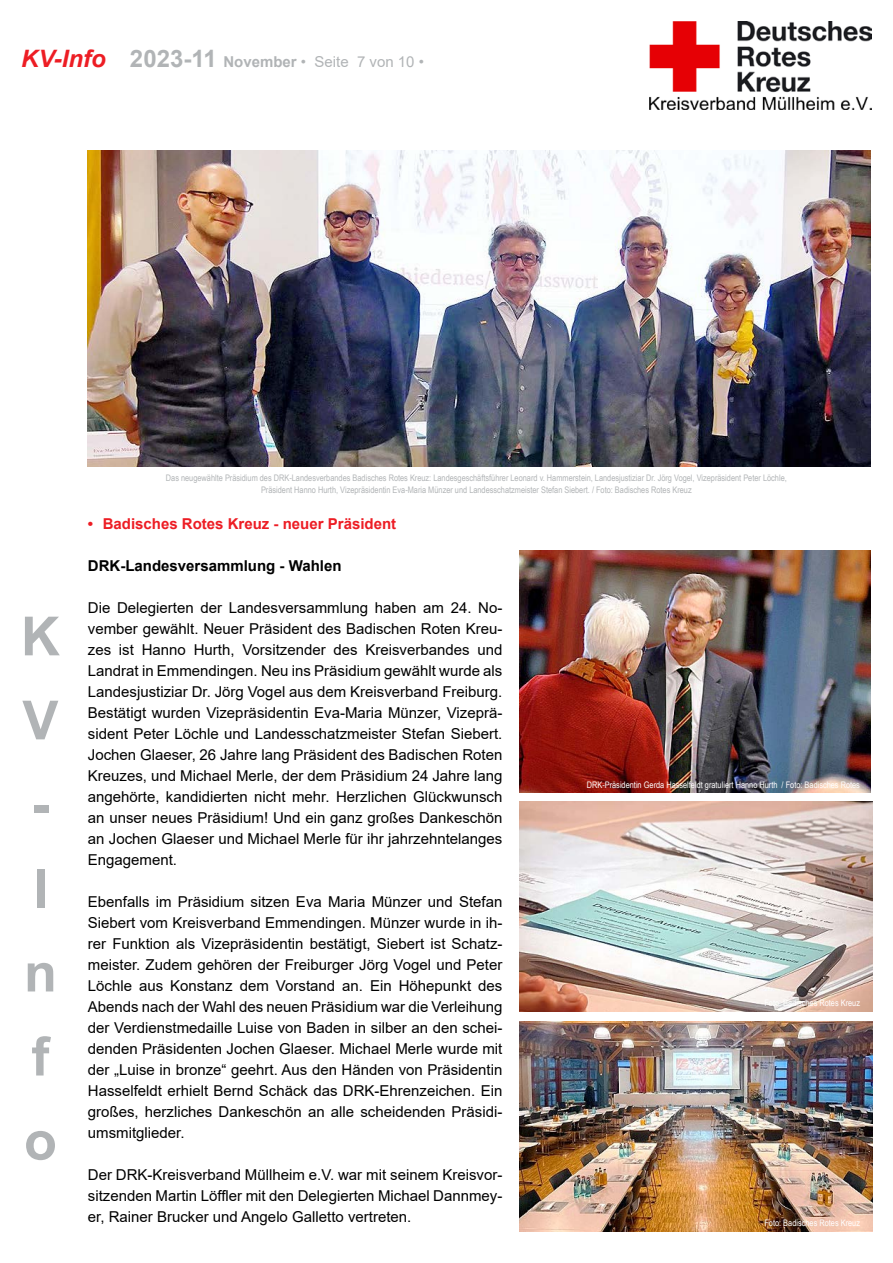
<style>
.page{position:relative;width:893px;height:1263px;background:#fff}
.page>*{position:absolute;margin:0;border:0;box-sizing:border-box;transform-origin:0 0}
.t1{font:700 54px/84px "Arial";color:#b1b4b6}
.t2{font:italic 700 24px "Arial";color:#ed1d24}
.t3{font:15px/21px "Arial";color:#000;text-align:justify}
.t4{font:700 15px "Arial";color:#ed1d24}
.t5{font:15px "Arial";color:#b1b4b6}
.t6{font:700 15px "Arial";color:#000}
.t7{font:9px/12px "Arial Narrow";color:#b1b4b6;text-align:center}
.t8{font:9px "Arial Narrow";color:#fff}
.s1{font-weight:700;font-size:24px}
.s2{font-weight:700}
</style>
<div class="page">
<img style="left:650px;top:21px;width:222px;height:88px">
<img style="left:519px;top:801px;width:354px;height:210px">
<img style="left:519px;top:1021px;width:354px;height:210px">
<img style="left:519px;top:551px;width:352px;height:242px">
<img style="left:88px;top:150px;width:783px;height:316px">
<h2 class="t2" style="left:21px;top:43px;width:86px">KV-Info</h2>
<p class="t5" style="left:130px;top:52px;width:296px"><span class="s1">2023-11</span> <span class="s2">November</span> • Seite 7 von 10 •</p>
<p class="t7" style="left:166px;top:472px;width:622px">Das neugewählte Präsidium des DRK-Landesverbandes Badisches Rotes Kreuz: Landesgeschäftsführer Leonard v. Hammerstein, Landesjustiziar Dr. Jörg Vogel, Vizepräsident Peter Löchle,<br>Präsident Hanno Hurth, Vizepräsidentin Eva-Maria Münzer und Landesschatzmeister Stefan Siebert. / Foto: Badisches Rotes Kreuz</p>
<h1 class="t1" style="left:21px;top:595px;width:40px">K<br>V -<br>I n f o</h1>
<p class="t4" style="left:88px;top:513px;width:310px">• Badisches Rotes Kreuz - neuer Präsident</p>
<p class="t6" style="left:88px;top:555px;width:255px">DRK-Landesversammlung - Wahlen</p>
<p class="t3" style="left:88px;top:597px;width:416px">Die Delegierten der Landesversammlung haben am 24. No&shy;vember gewählt. Neuer Präsident des Badischen Roten Kreu&shy;zes ist Hanno Hurth, Vorsitzender des Kreisverbandes und Landrat in Emmendingen. Neu ins Präsidium gewählt wurde als Landesjustiziar Dr. Jörg Vogel aus dem Kreisverband Freiburg.<br>Bestätigt wurden Vizepräsidentin Eva-Maria Münzer, Vizeprä&shy;sident Peter Löchle und Landesschatzmeister Stefan Siebert.<br>Jochen Glaeser, 26 Jahre lang Präsident des Badischen Roten Kreuzes, und Michael Merle, der dem Präsidium 24 Jahre lang angehörte, kandidierten nicht mehr. Herzlichen Glückwunsch an unser neues Präsidium! Und ein ganz großes Dankeschön an Jochen Glaeser und Michael Merle für ihr jahrzehntelanges Engagement.</p>
<p class="t3" style="left:88px;top:891px;width:416px">Ebenfalls im Präsidium sitzen Eva Maria Münzer und Stefan Siebert vom Kreisverband Emmendingen. Münzer wurde in ih&shy;rer Funktion als Vizepräsidentin bestätigt, Siebert ist Schatz&shy;meister. Zudem gehören der Freiburger Jörg Vogel und Peter Löchle aus Konstanz dem Vorstand an. Ein Höhepunkt des Abends nach der Wahl des neuen Präsidium war die Verleihung der Verdienstmedaille Luise von Baden in silber an den schei&shy;denden Präsidenten Jochen Glaeser. Michael Merle wurde mit der „Luise in bronze“ geehrt. Aus den Händen von Präsidentin Hasselfeldt erhielt Bernd Schäck das DRK-Ehrenzeichen. Ein großes, herzliches Dankeschön an alle scheidenden Präsidi&shy;umsmitglieder.</p>
<p class="t3" style="left:88px;top:1164px;width:416px">Der DRK-Kreisverband Müllheim e.V. war mit seinem Kreisvor&shy;sitzenden Martin Löffler mit den Delegierten Michael Dannmey&shy;er, Rainer Brucker und Angelo Galletto vertreten.</p>
<p class="t8" style="left:587px;top:778px;width:275px">DRK-Präsidentin Gerda Hasselfeldt gratuliert Hanno Hurth / Foto: Badisches Rotes</p>
<p class="t8" style="left:764px;top:996px;width:97px">Foto: Badisches Rotes Kreuz</p>
<p class="t8" style="left:764px;top:1216px;width:97px">Foto: Badisches Rotes Kreuz</p>
</div>
